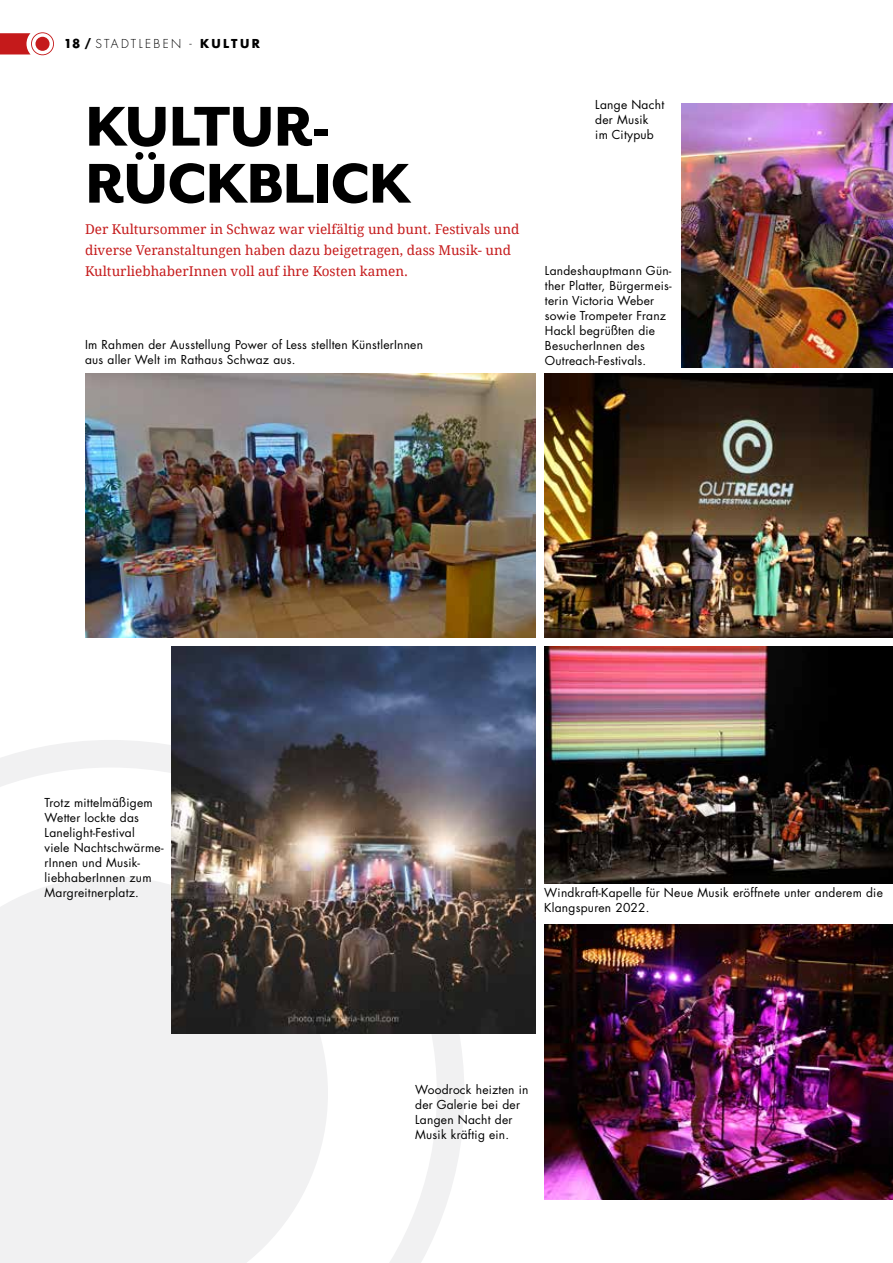
<style>
.page{position:relative;width:893px;height:1263px;background:#fff}
.page>*{position:absolute;margin:0;border:0;box-sizing:border-box;transform-origin:0 0}
.t1{font:800 64.5px/57px "Mr Eaves San OT";letter-spacing:-.02em;color:#000}
.t2{font:13.5px/21px "Droid Serif";color:#c51a1b}
.t3{font:12px/15px "Futura LT Pro";letter-spacing:.02em;color:#000}
.t4{font:300 12px "Futura LT Pro";letter-spacing:.2em;color:#000}
.s1{font-weight:700}
</style>
<div class="page">
<svg style="left:0;top:740px;width:464px;height:523px;fill:#f1f1f2"></svg>
<img style="left:85px;top:373px;width:450px;height:265px">
<img style="left:171px;top:646px;width:364px;height:387px">
<img style="left:545px;top:373px;width:348px;height:265px">
<img style="left:682px;top:103px;width:211px;height:264px">
<img style="left:545px;top:646px;width:348px;height:237px">
<img style="left:545px;top:924px;width:348px;height:275px">
<svg style="left:0;top:32px;width:54px;height:23px"></svg>
<p class="t4" style="left:64px;top:35px;width:198px"><span class="s1">18 /</span> STADTLEBEN - <span class="s1">KULTUR</span></p>
<h1 class="t1" style="left:85px;top:98px;width:327px">KULTUR-<br>RÜCKBLICK</h1>
<p class="t2" style="left:85px;top:218px;width:436px">Der Kultursommer in Schwaz war vielfältig und bunt. Festivals und diverse Veranstaltungen haben dazu beigetragen, dass Musik- und<br>KulturliebhaberInnen voll auf ihre Kosten kamen.</p>
<p class="t3" style="left:85px;top:337px;width:340px">Im Rahmen der Ausstellung Power of Less stellten KünstlerInnen aus aller Welt im Rathaus Schwaz aus.</p>
<p class="t3" style="left:595px;top:97px;width:70px">Lange Nacht der Musik<br>im Citypub</p>
<p class="t3" style="left:545px;top:263px;width:128px">Landeshauptmann Gün&shy;ther Platter, Bürgermeis&shy;terin Victoria Weber sowie Trompeter Franz<br>Hackl begrüßten die<br>BesucherInnen des<br>Outreach-Festivals.</p>
<p class="t3" style="left:45px;top:795px;width:120px">Trotz mittelmäßigem<br>Wetter lockte das<br>Lanelight-Festival<br>viele Nachtschwärme&shy;rInnen und Musik&shy;liebhaberInnen zum<br>Margreitnerplatz.</p>
<p class="t3" style="left:544px;top:884px;width:340px">Windkraft-Kapelle für Neue Musik eröffnete unter anderem die<br>Klangspuren 2022.</p>
<p class="t3" style="left:415px;top:1081px;width:115px">Woodrock heizten in der Galerie bei der<br>Langen Nacht der<br>Musik kräftig ein.</p>
</div>
